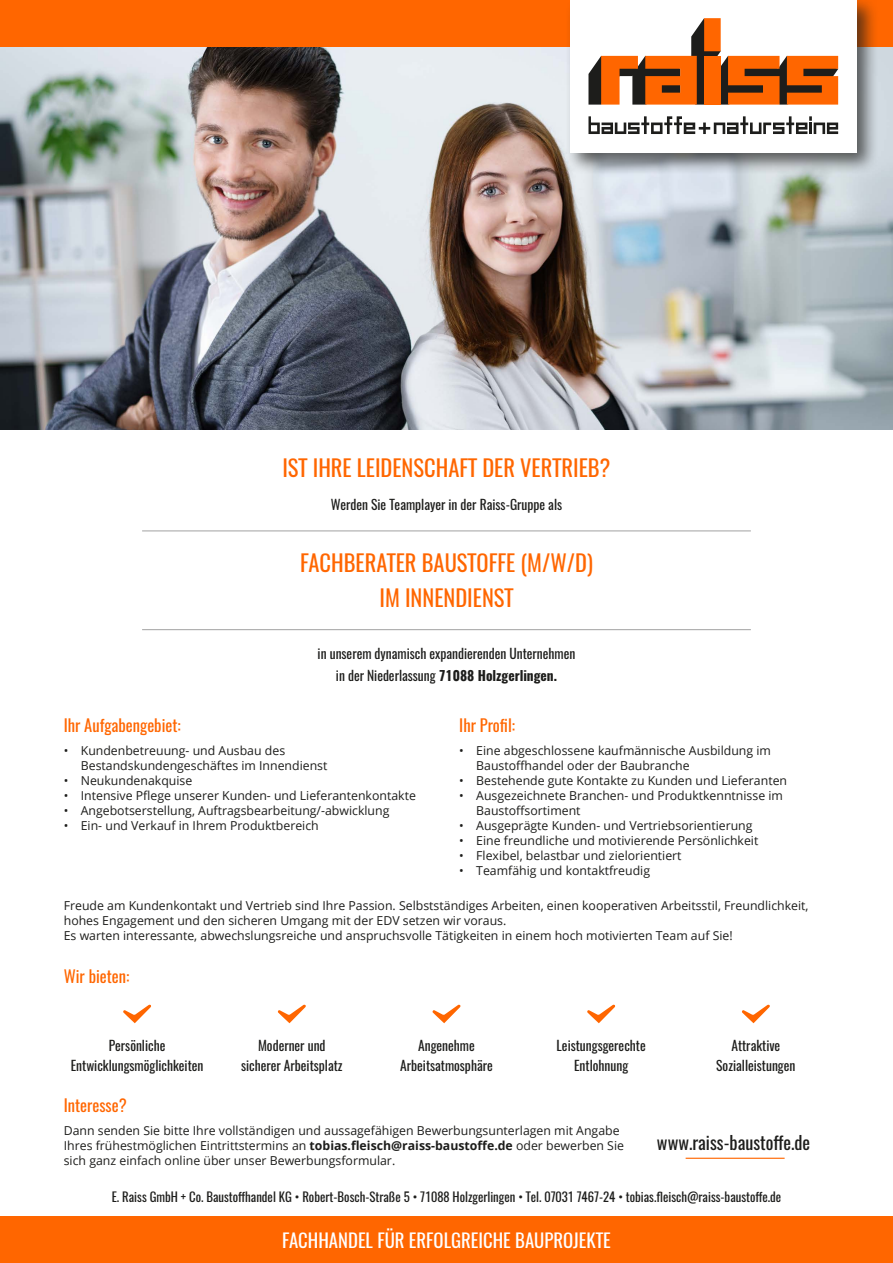
<style>
.page{position:relative;width:893px;height:1263px;background:#fff}
.page>*{position:absolute;margin:0;border:0;box-sizing:border-box;transform-origin:0 0}
.t1{font:22.5px/34.5px "Oswald";color:#f60;text-align:center}
.t2{font:18.75px "Oswald";color:#fff}
.t3{font:18.15px "Oswald";color:#1d1d1b}
.t4{font:16.5px "Oswald";color:#f60}
.t5{font:13.5px/19.5px "Oswald";color:#1d1d1b;text-align:center}
.t6{font:12.75px "Oswald";color:#1d1d1b}
.t7{font:12.3px/15px "Open Sans";color:#1d1d1b}
.s1{font-weight:700}
</style>
<div class="page">
<img style="left:0;top:46px;width:893px;height:383px">
<div style="left:0;top:1217px;width:893px;height:46px;background:#f60"></div>
<hr style="left:142px;top:530px;width:609px;height:1px;background:#a6a6a6">
<hr style="left:142px;top:629px;width:609px;height:1px;background:#a6a6a6">
<svg style="left:123px;top:1005px;width:28px;height:18px"></svg>
<svg style="left:278px;top:1005px;width:28px;height:18px"></svg>
<svg style="left:432px;top:1005px;width:28px;height:18px"></svg>
<svg style="left:587px;top:1005px;width:28px;height:18px"></svg>
<svg style="left:742px;top:1005px;width:28px;height:18px"></svg>
<hr style="left:686px;top:1158px;width:99px;height:1px;background:#f60">
<div style="left:0;top:0;width:570px;height:46px;background:#f60"></div>
<div style="left:856px;top:0;width:37px;height:46px;background:#f60"></div>
<div style="left:566px;top:0;width:313px;height:175px;background:#1d1d1b;opacity:.69"></div>
<div style="left:570px;top:0;width:286px;height:152px;background:#fff"></div>
<svg style="left:588px;top:18px;width:250px;height:87px"></svg>
<svg style="left:588px;top:116px;width:250px;height:18px"></svg>
<h1 class="t1" style="left:282px;top:448px;width:330px">IST IHRE LEIDENSCHAFT DER VERTRIEB?</h1>
<p class="t5" style="left:331px;top:494px;width:233px">Werden Sie Teamplayer in der Raiss-Gruppe als</p>
<h1 class="t1" style="left:300px;top:544px;width:294px">FACHBERATER BAUSTOFFE (M/W/D)<br>IM INNENDIENST</h1>
<p class="t5" style="left:318px;top:641px;width:259px;line-height:21.6px">in unserem dynamisch expandierenden Unternehmen in der Niederlassung <span class="s1">71088 Holzgerlingen.</span></p>
<h3 class="t4" style="left:459px;top:711px;width:57px">Ihr Profil:</h3>
<p class="t7" style="left:476px;top:742px;width:296px;text-indent:-17px">• Eine abgeschlossene kaufmännische Ausbildung im<br>Baustoffhandel oder der Baubranche</p>
<p class="t7" style="left:459px;top:772px;width:329px">• Bestehende gute Kontakte zu Kunden und Lieferanten</p>
<p class="t7" style="left:476px;top:787px;width:308px;text-indent:-17px">• Ausgezeichnete Branchen- und Produktkenntnisse im<br>Baustoffsortiment</p>
<p class="t7" style="left:459px;top:817px;width:295px">• Ausgeprägte Kunden- und Vertriebsorientierung</p>
<p class="t7" style="left:459px;top:832px;width:301px">• Eine freundliche und motivierende Persönlichkeit</p>
<p class="t7" style="left:459px;top:847px;width:224px">• Flexibel, belastbar und zielorientiert</p>
<p class="t7" style="left:459px;top:862px;width:192px">• Teamfähig und kontaktfreudig</p>
<p class="t7" style="left:64px;top:898px;width:746px">Freude am Kundenkontakt und Vertrieb sind Ihre Passion. Selbstständiges Arbeiten, einen kooperativen Arbeitsstil, Freundlichkeit, hohes Engagement und den sicheren Umgang mit der EDV setzen wir voraus.<br>Es warten interessante, abwechslungsreiche und anspruchsvolle Tätigkeiten in einem hoch motivierten Team auf Sie!</p>
<h3 class="t4" style="left:64px;top:711px;width:118px">Ihr Aufgabengebiet:</h3>
<p class="t7" style="left:81px;top:742px;width:248px;text-indent:-17px">• Kundenbetreuung- und Ausbau des<br>Bestandskundengeschäftes im Innendienst</p>
<p class="t7" style="left:64px;top:772px;width:130px">• Neukundenakquise</p>
<p class="t7" style="left:64px;top:787px;width:354px">• Intensive Pflege unserer Kunden- und Lieferantenkontakte</p>
<p class="t7" style="left:64px;top:802px;width:327px">• Angebotserstellung, Auftragsbearbeitung/-abwicklung</p>
<p class="t7" style="left:64px;top:817px;width:256px">• Ein- und Verkauf in Ihrem Produktbereich</p>
<h3 class="t4" style="left:64px;top:961px;width:67px">Wir bieten:</h3>
<p class="t5" style="left:71px;top:1035px;width:134px">Persönliche<br>Entwicklungsmöglichkeiten</p>
<p class="t5" style="left:716px;top:1035px;width:81px">Attraktive<br>Sozialleistungen</p>
<p class="t5" style="left:241px;top:1035px;width:103px">Moderner und sicherer Arbeitsplatz</p>
<p class="t5" style="left:557px;top:1035px;width:91px">Leistungsgerechte<br>Entlohnung</p>
<p class="t5" style="left:400px;top:1035px;width:94px">Angenehme<br>Arbeitsatmosphäre</p>
<h3 class="t4" style="left:64px;top:1091px;width:64px">Interesse?</h3>
<p class="t7" style="left:64px;top:1122px;width:562px">Dann senden Sie bitte Ihre vollständigen und aussagefähigen Bewerbungsunterlagen mit Angabe<br>Ihres frühestmöglichen Eintrittstermins an <span class="s1">tobias.fleisch@raiss-baustoffe.de</span> oder bewerben Sie sich ganz einfach online über unser Bewerbungsformular.</p>
<h3 class="t3" style="left:657px;top:1126px;width:155px">www.raiss-baustoffe.de</h3>
<p class="t6" style="left:112px;top:1185px;width:671px">E. Raiss GmbH + Co. Baustoffhandel KG • Robert-Bosch-Straße 5 • 71088 Holzgerlingen • Tel. 07031 7467-24 • tobias.fleisch@raiss-baustoffe.de</p>
<h2 class="t2" style="left:282px;top:1224px;width:330px">FACHHANDEL FÜR ERFOLGREICHE BAUPROJEKTE</h2>
</div>
